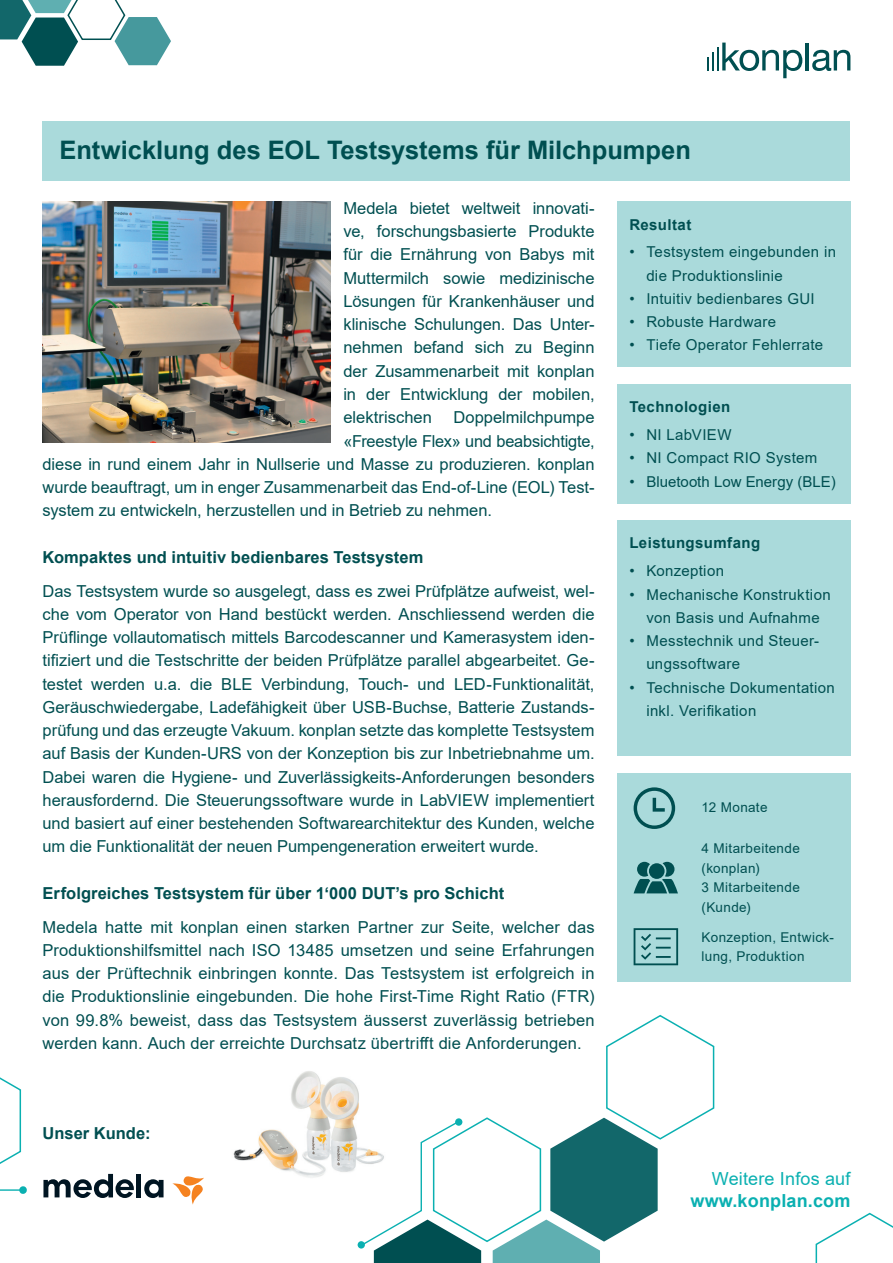
<style>
.page{position:relative;width:893px;height:1263px;background:#fff}
.page>*{position:absolute;margin:0;border:0;box-sizing:border-box;transform-origin:0 0}
.t1{font:700 25.5px "Arial";color:#004f51}
.t2{font:18px "Arial";letter-spacing:.01em;color:#0ab0b1}
.t3{font:700 18px "Arial";letter-spacing:.01em;color:#0ab0b1}
.t4{font:16.5px/23.2px "Arial";color:#004f51;text-align:justify}
.t5{font:700 16.5px "Arial";letter-spacing:.005em;color:#004f51}
.t6{font:15px/23.2px "Arial";letter-spacing:.02em;color:#004f51}
.t7{font:700 15px "Arial";letter-spacing:.03em;color:#004f51}
.t8{font:15px "Arial";color:#004f51}
.t9{font:13.5px/19.5px "Arial";letter-spacing:.025em;color:#004f51}
</style>
<div class="page">
<svg style="left:815px;top:1212px;width:78px;height:51px"></svg>
<div style="left:358px;top:1241px;width:7px;height:7px;background:#0ab0b1;border-radius:50%"></div>
<svg style="left:359px;top:1014px;width:356px;height:249px"></svg>
<svg style="left:0;top:1077px;width:27px;height:117px"></svg>
<svg style="left:812px;top:50px;width:38px;height:21px"></svg>
<svg style="left:722px;top:43px;width:80px;height:35px"></svg>
<hr style="left:717px;top:47px;width:2px;height:23px;background:#004f51">
<hr style="left:806px;top:43px;width:3px;height:27px;background:#004f51">
<svg style="left:707px;top:52px;width:7px;height:18px"></svg>
<svg style="left:0;top:0;width:171px;height:66px"></svg>
<div style="left:43px;top:121px;width:807px;height:59px;background:#aadadb"></div>
<div style="left:617px;top:202px;width:233px;height:165px;background:#aadadb"></div>
<div style="left:617px;top:384px;width:233px;height:119px;background:#aadadb"></div>
<div style="left:617px;top:520px;width:233px;height:236px;background:#aadadb"></div>
<div style="left:617px;top:773px;width:233px;height:208px;background:#aadadb"></div>
<svg style="left:634px;top:862px;width:44px;height:31px"></svg>
<svg style="left:634px;top:787px;width:41px;height:42px"></svg>
<svg style="left:634px;top:928px;width:44px;height:37px"></svg>
<img style="left:43px;top:202px;width:288px;height:241px">
<div style="left:136px;top:1174px;width:5px;height:23px;background:#001522"></div>
<svg style="left:144px;top:1179px;width:20px;height:19px"></svg>
<svg style="left:43px;top:1174px;width:91px;height:24px"></svg>
<svg style="left:172px;top:1176px;width:32px;height:28px"></svg>
<img style="left:233px;top:1067px;width:158px;height:115px">
<h1 class="t1" style="left:60px;top:132px;width:633px">Entwicklung des EOL Testsystems für Milchpumpen</h1>
<p class="t4" style="left:343px;top:196px;width:253px">Medela bietet weltweit innovati&shy;ve, forschungsbasierte Produkte für die Ernährung von Babys mit Muttermilch sowie medizinische Lösungen für Krankenhäuser und klinische Schulungen. Das Unter&shy;nehmen befand sich zu Beginn der Zusammenarbeit mit konplan in der Entwicklung der mobilen, elektrischen</p>
<p class="t4" style="left:453px;top:406px;width:143px">Doppelmilchpumpe</p>
<p class="t4" style="left:343px;top:429px;width:253px">«Freestyle Flex» und beabsichtigte,</p>
<p class="t4" style="left:43px;top:452px;width:554px">diese in rund einem Jahr in Nullserie und Masse zu produzieren. konplan</p>
<p class="t4" style="left:43px;top:475px;width:554px">wurde beauftragt, um in enger Zusammenarbeit das End-of-Line (EOL) Test-</p>
<p class="t4" style="left:43px;top:499px;width:451px">system zu entwickeln, herzustellen und in Betrieb zu nehmen.</p>
<p class="t5" style="left:43px;top:545px;width:382px">Kompaktes und intuitiv bedienbares Testsystem</p>
<p class="t4" style="left:43px;top:579px;width:554px">Das Testsystem wurde so ausgelegt, dass es zwei Prüfplätze aufweist, wel&shy;che vom Operator von Hand bestückt werden. Anschliessend werden die Prüflinge vollautomatisch mittels Barcodescanner und Kamerasystem iden&shy;tifiziert und die Testschritte der beiden Prüfplätze parallel abgearbeitet. Ge&shy;testet werden u.a. die BLE Verbindung, Touch- und LED-Funktionalität, Geräuschwiedergabe, Ladefähigkeit über USB-Buchse, Batterie Zustands&shy;prüfung und das erzeugte Vakuum. konplan setzte das komplette Testsystem auf Basis der Kunden-URS von der Konzeption bis zur Inbetriebnahme um.<br>Dabei waren die Hygiene- und Zuverlässigkeits-Anforderungen besonders herausfordernd. Die Steuerungssoftware wurde in LabVIEW implementiert und basiert auf einer bestehenden Softwarearchitektur des Kunden, welche um die Funktionalität der neuen Pumpengeneration erweitert wurde.</p>
<p class="t5" style="left:43px;top:881px;width:463px">Erfolgreiches Testsystem für über 1‘000 DUT’s pro Schicht</p>
<p class="t4" style="left:43px;top:915px;width:554px">Medela hatte mit konplan einen starken Partner zur Seite, welcher das Produktionshilfsmittel nach ISO 13485 umsetzen und seine Erfahrungen aus der Prüftechnik einbringen konnte. Das Testsystem ist erfolgreich in die Produktionslinie eingebunden. Die hohe First-Time Right Ratio (FTR) von 99.8% beweist, dass das Testsystem äusserst zuverlässig betrieben werden kann. Auch der erreichte Durchsatz übertrifft die Anforderungen.</p>
<p class="t5" style="left:43px;top:1121px;width:110px">Unser Kunde:</p>
<p class="t7" style="left:629px;top:214px;width:64px">Resultat</p>
<p class="t6" style="left:646px;top:240px;width:191px;text-indent:-17px">• Testsystem eingebunden in die Produktionslinie</p>
<p class="t6" style="left:629px;top:287px;width:187px">• Intuitiv bedienbares GUI</p>
<p class="t6" style="left:629px;top:310px;width:148px">• Robuste Hardware</p>
<p class="t6" style="left:629px;top:333px;width:195px">• Tiefe Operator Fehlerrate</p>
<p class="t7" style="left:629px;top:396px;width:103px">Technologien</p>
<p class="t6" style="left:629px;top:423px;width:104px">• NI LabVIEW</p>
<p class="t6" style="left:629px;top:446px;width:189px">• NI Compact RIO System</p>
<p class="t8" style="left:629px;top:471px;width:208px">• Bluetooth Low Energy (BLE)</p>
<p class="t7" style="left:629px;top:533px;width:132px">Leistungsumfang</p>
<p class="t6" style="left:629px;top:559px;width:96px">• Konzeption</p>
<p class="t6" style="left:629px;top:582px;width:203px;text-align:center">• Mechanische Konstruktion von Basis und Aufnahme</p>
<p class="t6" style="left:646px;top:629px;width:174px;text-indent:-17px">• Messtechnik und Steuer&shy;ungssoftware</p>
<p class="t6" style="left:646px;top:675px;width:190px;text-indent:-17px">• Technische Dokumentation inkl. Verifikation</p>
<p class="t9" style="left:702px;top:798px;width:67px">12 Monate</p>
<p class="t9" style="left:702px;top:838px;width:100px">4 Mitarbeitende (konplan)<br>3 Mitarbeitende (Kunde)</p>
<p class="t9" style="left:702px;top:927px;width:134px">Konzeption, Entwick&shy;lung, Produktion</p>
<p class="t2" style="left:712px;top:1167px;width:140px">Weitere Infos auf</p>
<p class="t3" style="left:691px;top:1188px;width:161px">www.konplan.com</p>
</div>
